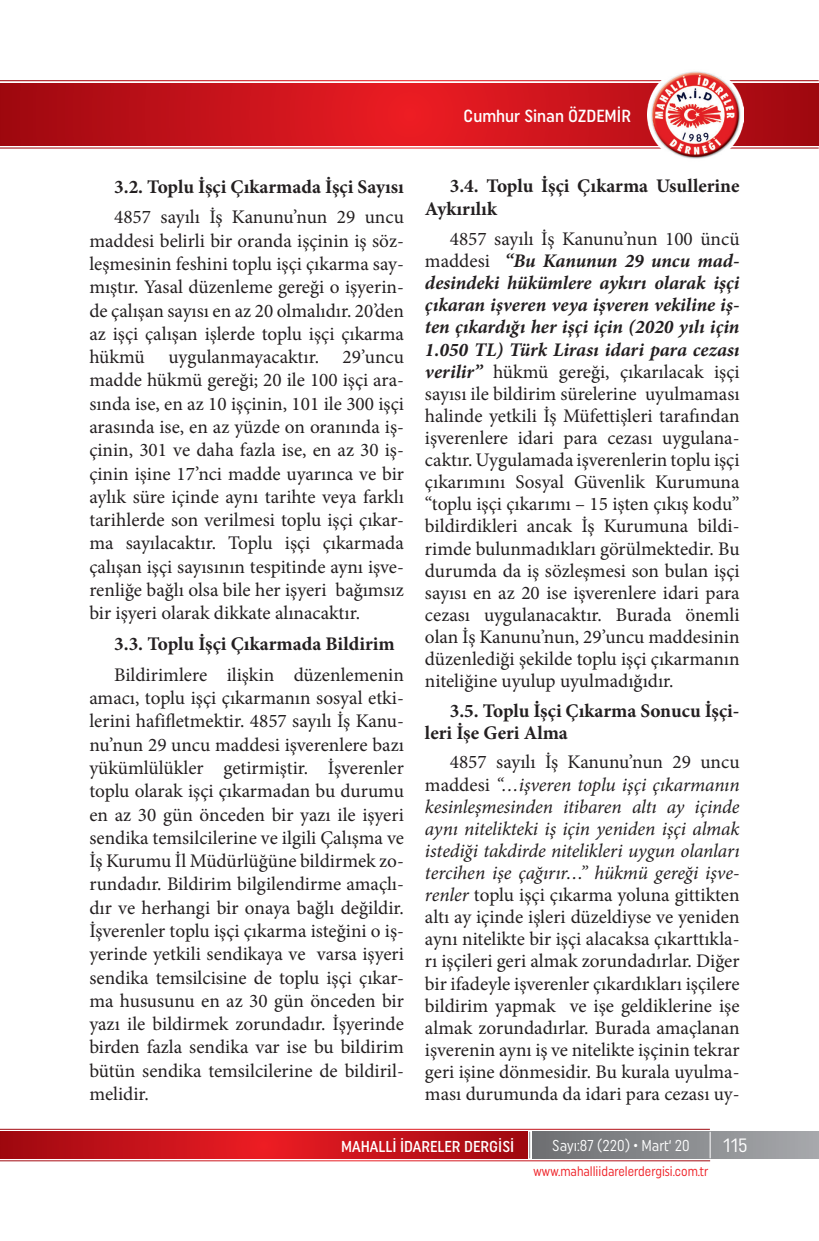
<style>
.page{position:relative;width:819px;height:1241px;background:#fff}
.page>*{position:absolute;margin:0;border:0;box-sizing:border-box;transform-origin:0 0}
.t1{font:19.25px/23.3px "Minion Pro";color:#231f20;text-align:justify}
.t2{font:700 19.25px/22.9px "Minion Pro";color:#231f20}
.t3{font:19.25px "Uniform Condensed";color:#fff}
.t4{font:500 17.5px "Uniform Condensed";color:#fff}
.t5{font:500 15.75px "Uniform Condensed";color:#fff}
.t6{font:15.75px "Uniform Condensed";color:#fff;scale:.95 1}
.t7{font:13.83px "Uniform Condensed";color:#ee1d23;scale:.92 1}
.s1{font-weight:700;font-style:italic}
.s2{font-style:italic}
</style>
<div class="page">
<svg style="left:0;top:83px;width:819px;height:62px;background:#c6121a"></svg>
<img style="left:647px;top:71px;width:96px;height:88px">
<div style="left:532px;top:1131px;width:287px;height:27px;background:linear-gradient(to right,#6d6f71,#a8a9ad)"></div>
<svg style="left:0;top:1131px;width:527px;height:27px;background:#c41219"></svg>
<svg style="left:529px;top:1131px;width:1px;height:27px"></svg>
<svg style="left:709px;top:1131px;width:1px;height:27px"></svg>
<p class="t4" style="left:463px;top:106px;width:169px">Cumhur Sinan ÖZDEMİR</p>
<p class="t2" style="left:114px;top:175px;width:291px">3.2. Toplu İşçi Çıkarmada İşçi Sayısı</p>
<p class="t1" style="left:89px;top:206px;width:316px;text-indent:25px">4857 sayılı İş Kanunu’nun 29 uncu maddesi belirli bir oranda işçinin iş söz&shy;leşmesinin feshini toplu işçi çıkarma say&shy;mıştır. Yasal düzenleme gereği o işyerin&shy;de çalışan sayısı en az 20 olmalıdır. 20’den az işçi çalışan işlerde toplu işçi çıkarma hükmü uygulanmayacaktır. 29’uncu madde hükmü gereği; 20 ile 100 işçi ara&shy;sında ise, en az 10 işçinin, 101 ile 300 işçi arasında ise, en az yüzde on oranında iş&shy;çinin, 301 ve daha fazla ise, en az 30 iş&shy;çinin işine 17’nci madde uyarınca ve bir aylık süre içinde aynı tarihte veya farklı tarihlerde son verilmesi toplu işçi çıkar&shy;ma sayılacaktır. Toplu işçi çıkarmada çalışan işçi sayısının tespitinde aynı işve&shy;renliğe bağlı olsa bile her işyeri bağımsız bir işyeri olarak dikkate alınacaktır.</p>
<p class="t2" style="left:114px;top:632px;width:282px">3.3. Toplu İşçi Çıkarmada Bildirim</p>
<p class="t1" style="left:89px;top:663px;width:316px;text-indent:25px">Bildirimlere ilişkin düzenlemenin amacı, toplu işçi çıkarmanın sosyal etki&shy;lerini hafifletmektir. 4857 sayılı İş Kanu&shy;nu’nun 29 uncu maddesi işverenlere bazı yükümlülükler getirmiştir. İşverenler toplu olarak işçi çıkarmadan bu durumu en az 30 gün önceden bir yazı ile işyeri sendika temsilcilerine ve ilgili Çalışma ve İş Kurumu İl Müdürlüğüne bildirmek zo&shy;rundadır. Bildirim bilgilendirme amaçlı&shy;dır ve herhangi bir onaya bağlı değildir.<br>İşverenler toplu işçi çıkarma isteğini o iş&shy;yerinde yetkili sendikaya ve varsa işyeri sendika temsilcisine de toplu işçi çıkar&shy;ma hususunu en az 30 gün önceden bir yazı ile bildirmek zorundadır. İşyerinde birden fazla sendika var ise bu bildirim bütün sendika temsilcilerine de bildiril&shy;melidir.</p>
<p class="t2" style="left:425px;top:174px;width:316px;text-indent:25px">3.4. Toplu İşçi Çıkarma Usullerine<br>Aykırılık</p>
<p class="t1" style="left:425px;top:228px;width:316px;line-height:22.1px;text-indent:25px">4857 sayılı İş Kanunu’nun 100 üncü maddesi <span class="s1">“Bu Kanunun 29 uncu mad&shy;desindeki hükümlere aykırı olarak işçi çıkaran işveren veya işveren vekiline iş&shy;ten çıkardığı her işçi için (2020 yılı için 1.050 TL) Türk Lirası idari para cezası verilir”</span> hükmü gereği, çıkarılacak işçi sayısı ile bildirim sürelerine uyulmaması halinde yetkili İş Müfettişleri tarafından işverenlere idari para cezası uygulana&shy;caktır. Uygulamada işverenlerin toplu işçi çıkarımını Sosyal Güvenlik Kurumuna “toplu işçi çıkarımı – 15 işten çıkış kodu” bildirdikleri ancak İş Kurumuna bildi&shy;rimde bulunmadıkları görülmektedir. Bu durumda da iş sözleşmesi son bulan işçi sayısı en az 20 ise işverenlere idari para cezası uygulanacaktır. Burada önemli olan İş Kanunu’nun, 29’uncu maddesinin düzenlediği şekilde toplu işçi çıkarmanın niteliğine uyulup uyulmadığıdır.</p>
<p class="t2" style="left:425px;top:699px;width:316px;line-height:22.1px;text-indent:25px">3.5. Toplu İşçi Çıkarma Sonucu İşçi&shy;leri İşe Geri Alma</p>
<p class="t1" style="left:425px;top:751px;width:316px;line-height:22.1px;text-indent:25px">4857 sayılı İş Kanunu’nun 29 uncu maddesi <span class="s2">“…işveren toplu işçi çıkarmanın kesinleşmesinden itibaren altı ay içinde aynı nitelikteki iş için yeniden işçi almak istediği takdirde nitelikleri uygun olanları tercihen işe çağırır…” hükmü gereği işve&shy;renler</span> toplu işçi çıkarma yoluna gittikten altı ay içinde işleri düzeldiyse ve yeniden aynı nitelikte bir işçi alacaksa çıkarttıkla&shy;rı işçileri geri almak zorundadırlar. Diğer bir ifadeyle işverenler çıkardıkları işçilere bildirim yapmak ve işe geldiklerine işe almak zorundadırlar. Burada amaçlanan işverenin aynı iş ve nitelikte işçinin tekrar geri işine dönmesidir. Bu kurala uyulma&shy;ması durumunda da idari para cezası uy-</p>
<p class="t5" style="left:341px;top:1136px;width:175px">MAHALLİ İDARELER DERGİSİ</p>
<p class="t6" style="left:552px;top:1136px;width:146px">Sayı:87 (220) • Mart‘ 20</p>
<p class="t3" style="left:723px;top:1133px;width:26px">115</p>
<p class="t7" style="left:533px;top:1162px;width:192px">www.mahalliidarelerdergisi.com.tr</p>
</div>
